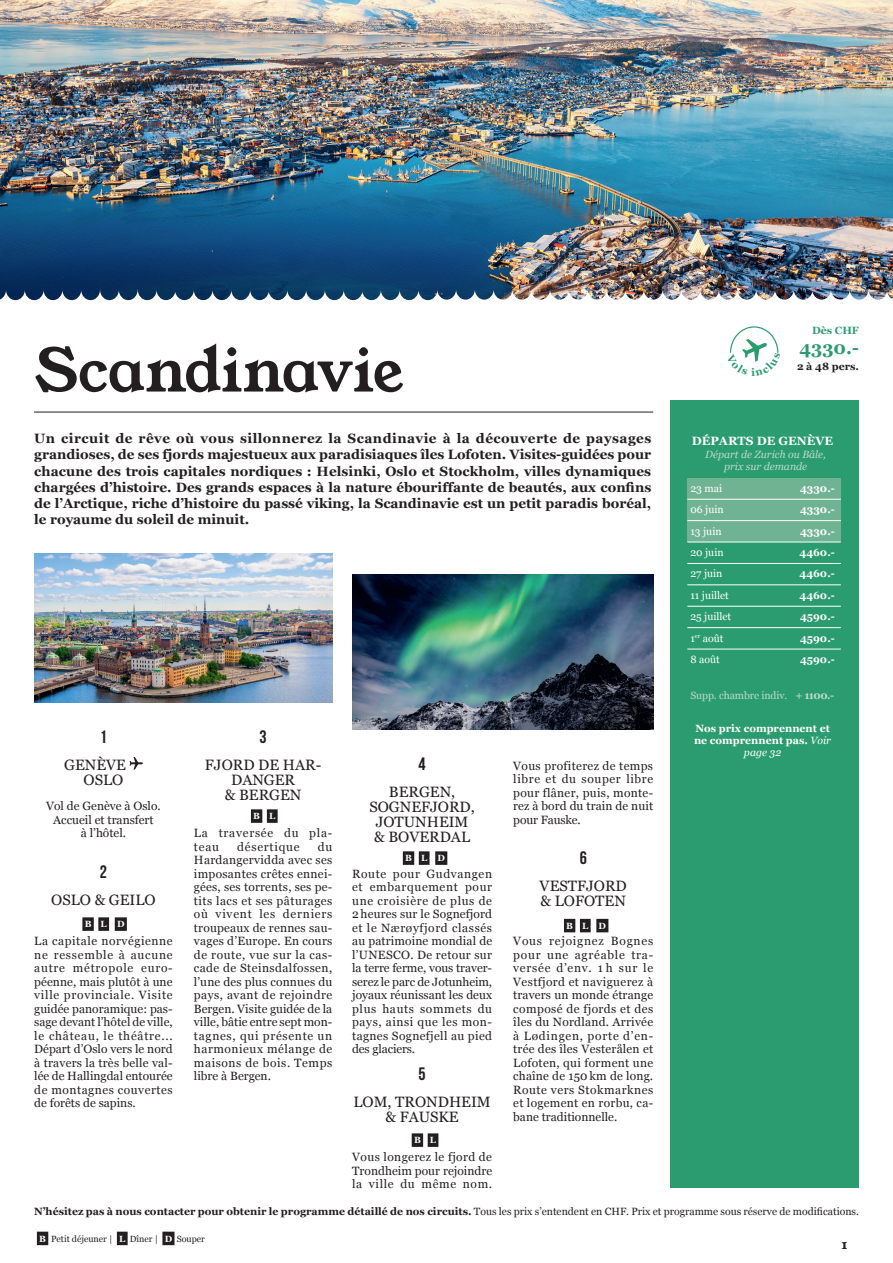
<style>
.page{position:relative;width:893px;height:1263px;background:#fff}
.page>*{position:absolute;margin:0;border:0;box-sizing:border-box;transform-origin:0 0}
.t1{font:60px "Young Serif";letter-spacing:-.01em;color:#231f20}
.t2{font:18px "Bebas Neue";color:#231f20}
.t3{font:700 18px "Georgia";color:#2a9c6f}
.t4{font:15px/15px "Georgia";color:#231f20;text-align:center}
.t5{font:700 13.5px/16.2px "Georgia";color:#231f20;text-align:justify}
.t6{font:13.05px "Young Serif";color:#231f20}
.t7{font:12px/13.5px "Georgia";letter-spacing:.025em;color:#231f20;text-align:justify}
.t8{font:12px/13.5px "Georgia";color:#231f20;text-align:center}
.t9{font:12px/13.5px "Georgia";letter-spacing:.065em;color:#231f20}
.t10{font:700 12px "Georgia";color:#fff}
.t11{font:700 10.5px "Georgia";color:#231f20}
.t12{font:700 10.5px/11.7px "Georgia";color:#fff;text-align:center}
.t13{font:10.5px "Georgia";color:#fff}
.t14{font:italic 10.5px/12.6px "Georgia";color:#bedacb;text-align:center}
.t15{font:10.5px "Georgia";letter-spacing:-.01em;color:#bedacb}
.t16{font:700 10.5px "Georgia";color:#2a9c6f}
.t17{font:9px "Georgia";color:#231f20}
.t18{font:700 9px "Georgia";color:#fff}
.s1{font-weight:700}
.s2{font-weight:400;font-style:italic}
.s3{font-weight:400}
.s4{font-weight:700;color:#fff}
</style>
<div class="page">
<hr style="left:34px;top:412px;width:619px;height:1px;background:#231f20">
<div style="left:37px;top:1232px;width:11px;height:13px;background:#231f20"></div>
<div style="left:117px;top:1232px;width:11px;height:13px;background:#231f20"></div>
<div style="left:162px;top:1232px;width:13px;height:13px;background:#231f20"></div>
<div style="left:670px;top:400px;width:188px;height:787px;background:#2a9c6f"></div>
<div style="left:687px;top:478px;width:154px;height:64px;background:#70b392"></div>
<img style="left:465px;top:0;width:428px;height:300px">
<img style="left:0;top:0;width:465px;height:300px">
<div style="left:251px;top:809px;width:11px;height:14px;background:#231f20"></div>
<div style="left:267px;top:809px;width:11px;height:14px;background:#231f20"></div>
<div style="left:403px;top:851px;width:11px;height:14px;background:#231f20"></div>
<div style="left:419px;top:851px;width:11px;height:14px;background:#231f20"></div>
<div style="left:435px;top:851px;width:12px;height:14px;background:#231f20"></div>
<div style="left:412px;top:1133px;width:11px;height:14px;background:#231f20"></div>
<div style="left:428px;top:1133px;width:10px;height:14px;background:#231f20"></div>
<div style="left:82px;top:917px;width:12px;height:14px;background:#231f20"></div>
<div style="left:98px;top:917px;width:11px;height:14px;background:#231f20"></div>
<div style="left:115px;top:917px;width:12px;height:14px;background:#231f20"></div>
<svg style="left:130px;top:757px;width:13px;height:13px"></svg>
<img style="left:34px;top:554px;width:298px;height:148px">
<img style="left:352px;top:574px;width:301px;height:155px">
<hr style="left:687px;top:499px;width:154px;height:1px;background:#fff">
<hr style="left:687px;top:520px;width:154px;height:1px;background:#fff">
<hr style="left:687px;top:542px;width:154px;height:1px;background:#fff">
<hr style="left:687px;top:563px;width:154px;height:1px;background:#fff">
<hr style="left:687px;top:585px;width:154px;height:1px;background:#fff">
<hr style="left:687px;top:606px;width:154px;height:1px;background:#fff">
<hr style="left:687px;top:627px;width:154px;height:1px;background:#fff">
<hr style="left:687px;top:649px;width:154px;height:1px;background:#fff">
<div style="left:564px;top:919px;width:11px;height:13px;background:#231f20"></div>
<div style="left:580px;top:919px;width:11px;height:13px;background:#231f20"></div>
<div style="left:596px;top:919px;width:12px;height:13px;background:#231f20"></div>
<svg style="left:730px;top:326px;width:49px;height:36px"></svg>
<h1 class="t1" style="left:34px;top:329px;width:371px">Scandinavie</h1>
<p class="t5" style="left:34px;top:430px;width:619px">Un circuit de rêve où vous sillonnerez la Scandinavie à la découverte de paysages grandioses, de ses fjords majestueux aux paradisiaques îles Lofoten. Visites-guidées pour chacune des trois capitales nordiques : Helsinki, Oslo et Stockholm, villes dynamiques chargées d’histoire. Des grands espaces à la nature ébouriffante de beautés, aux confins de l’Arctique, riche d’histoire du passé viking, la Scandinavie est un petit paradis boréal, le royaume du soleil de minuit.</p>
<h2 class="t2" style="left:100px;top:726px;width:9px">1</h2>
<p class="t4" style="left:64px;top:756px;width:63px;text-align:right">GENÈVE<br>OSLO</p>
<p class="t8" style="left:46px;top:799px;width:116px">Vol de Genève à Oslo.<br>Accueil et transfert<br>à l’hôtel.</p>
<h2 class="t2" style="left:100px;top:861px;width:9px">2</h2>
<p class="t4" style="left:51px;top:891px;width:106px">OSLO &amp; GEILO</p>
<p class="t18" style="left:85px;top:917px;width:41px">B L - D</p>
<p class="t7" style="left:34px;top:934px;width:140px">La capitale norvégienne ne ressemble à aucune autre métropole euro&shy;péenne, mais plutôt à une ville provinciale. Visite guidée panoramique: pas&shy;sage devant l’hôtel de ville, le château, le théâtre...<br>Départ d’Oslo vers le nord à travers la très belle val&shy;lée de Hallingdal entourée de montagnes couvertes de forêts de sapins.</p>
<h2 class="t2" style="left:260px;top:726px;width:9px">3</h2>
<p class="t4" style="left:205px;top:756px;width:118px">FJORD DE HAR-<br>DANGER<br>&amp; BERGEN</p>
<p class="t18" style="left:253px;top:809px;width:24px">B L</p>
<p class="t9" style="left:194px;top:826px;width:140px">La traversée du pla&shy;teau</p>
<p class="t7" style="left:194px;top:839px;width:140px;text-indent:124px">du Hardangervidda avec ses imposantes crêtes ennei&shy;gées, ses torrents, ses pe&shy;tits lacs et ses pâturages où vivent les derniers troupeaux de rennes sau&shy;vages d’Europe. En cours de route, vue sur la cas&shy;cade de Steinsdalfossen, l’une des plus connues du pays, avant de rejoindre Bergen. Visite guidée de la ville, bâtie entre sept mon&shy;tagnes, qui présente un harmonieux mélange de maisons de bois. Temps libre à Bergen.</p>
<p class="t9" style="left:237px;top:839px;width:64px">désertique</p>
<h2 class="t2" style="left:419px;top:753px;width:9px">4</h2>
<p class="t4" style="left:369px;top:783px;width:107px">BERGEN,<br>SOGNEFJORD,<br>JOTUNHEIM &amp; BOVERDAL</p>
<p class="t18" style="left:405px;top:851px;width:41px">B L - D</p>
<p class="t7" style="left:352px;top:866px;width:141px">Route pour Gudvangen et embarquement pour une croisière de plus de 2 heures sur le Sognefjord et le Nærøyfjord classés au patrimoine mondial de l’UNESCO. De retour sur la terre ferme, vous traver&shy;serez le parc de Jotunheim, joyaux réunissant les deux plus hauts sommets du pays, ainsi que les mon&shy;tagnes Sognefjell au pied des glaciers.</p>
<h2 class="t2" style="left:419px;top:1064px;width:9px">5</h2>
<p class="t4" style="left:353px;top:1094px;width:139px">LOM, TRONDHEIM &amp; FAUSKE</p>
<p class="t18" style="left:414px;top:1133px;width:24px">B L</p>
<p class="t7" style="left:352px;top:1150px;width:141px">Vous longerez le fjord de Trondheim pour rejoindre la ville du même nom.</p>
<p class="t7" style="left:513px;top:758px;width:141px">Vous profiterez de temps libre et du souper libre pour flâner, puis, monte&shy;rez à bord du train de nuit pour Fauske.</p>
<h2 class="t2" style="left:580px;top:848px;width:9px">6</h2>
<p class="t4" style="left:540px;top:878px;width:89px;text-align:left">VESTFJORD &amp; LOFOTEN</p>
<p class="t18" style="left:566px;top:919px;width:41px">B L - D</p>
<p class="t7" style="left:513px;top:934px;width:141px">Vous rejoignez Bognes pour une agréable tra&shy;versée d’env. 1 h sur le Vestfjord et naviguerez à travers un monde étrange composé de fjords et des îles du Nordland. Arrivée à Lødingen, porte d’en&shy;trée des îles Vesterålen et Lofoten, qui forment une chaîne de 150 km de long.<br>Route vers Stokmarknes et logement en rorbu, ca&shy;bane traditionnelle.</p>
<p class="t16" style="left:812px;top:323px;width:48px">Dès CHF</p>
<h2 class="t3" style="left:799px;top:334px;width:61px">4330.-</h2>
<p class="t11" style="left:797px;top:358px;width:63px">2 à 48 pers.</p>
<p class="t10" style="left:692px;top:432px;width:143px">DÉPARTS DE GENÈVE</p>
<p class="t14" style="left:705px;top:447px;width:122px">Départ de Zurich ou Bâle, prix sur demande</p>
<p class="t13" style="left:690px;top:480px;width:33px">23 mai</p>
<p class="t12" style="left:800px;top:482px;width:36px">4330.-</p>
<p class="t13" style="left:690px;top:502px;width:35px">06 juin</p>
<p class="t12" style="left:800px;top:503px;width:36px">4330.-</p>
<p class="t13" style="left:690px;top:523px;width:33px">13 juin</p>
<p class="t12" style="left:800px;top:524px;width:36px">4330.-</p>
<p class="t13" style="left:690px;top:545px;width:35px">20 juin</p>
<p class="t12" style="left:799px;top:546px;width:37px">4460.-</p>
<p class="t13" style="left:690px;top:566px;width:34px">27 juin</p>
<p class="t12" style="left:799px;top:567px;width:37px">4460.-</p>
<p class="t13" style="left:690px;top:587px;width:40px">11 juillet</p>
<p class="t12" style="left:799px;top:589px;width:37px">4460.-</p>
<p class="t13" style="left:690px;top:609px;width:42px">25 juillet</p>
<p class="t12" style="left:800px;top:610px;width:36px">4590.-</p>
<p class="t13" style="left:690px;top:630px;width:35px">1<sup>er</sup> août</p>
<p class="t12" style="left:800px;top:631px;width:36px">4590.-</p>
<p class="t13" style="left:690px;top:652px;width:31px">8 août</p>
<p class="t12" style="left:800px;top:653px;width:36px">4590.-</p>
<p class="t15" style="left:690px;top:688px;width:145px">Supp. chambre indiv. <span class="s1">+ 1100.-</span></p>
<p class="t12" style="left:694px;top:722px;width:139px">Nos prix comprennent et ne comprennent pas. <span class="s2">Voir page 32</span></p>
<p class="t11" style="left:34px;top:1203px;width:826px">N’hésitez pas à nous contacter pour obtenir le programme détaillé de nos circuits. <span class="s3">Tous les prix s’entendent en CHF. Prix et programme sous réserve de modifications.</span></p>
<p class="t17" style="left:39px;top:1232px;width:167px"><span class="s4">B</span> Petit déjeuner | <span class="s4">L</span> Dîner | <span class="s4">D</span> Souper</p>
<p class="t6" style="left:842px;top:1235px;width:7px">1</p>
</div>
